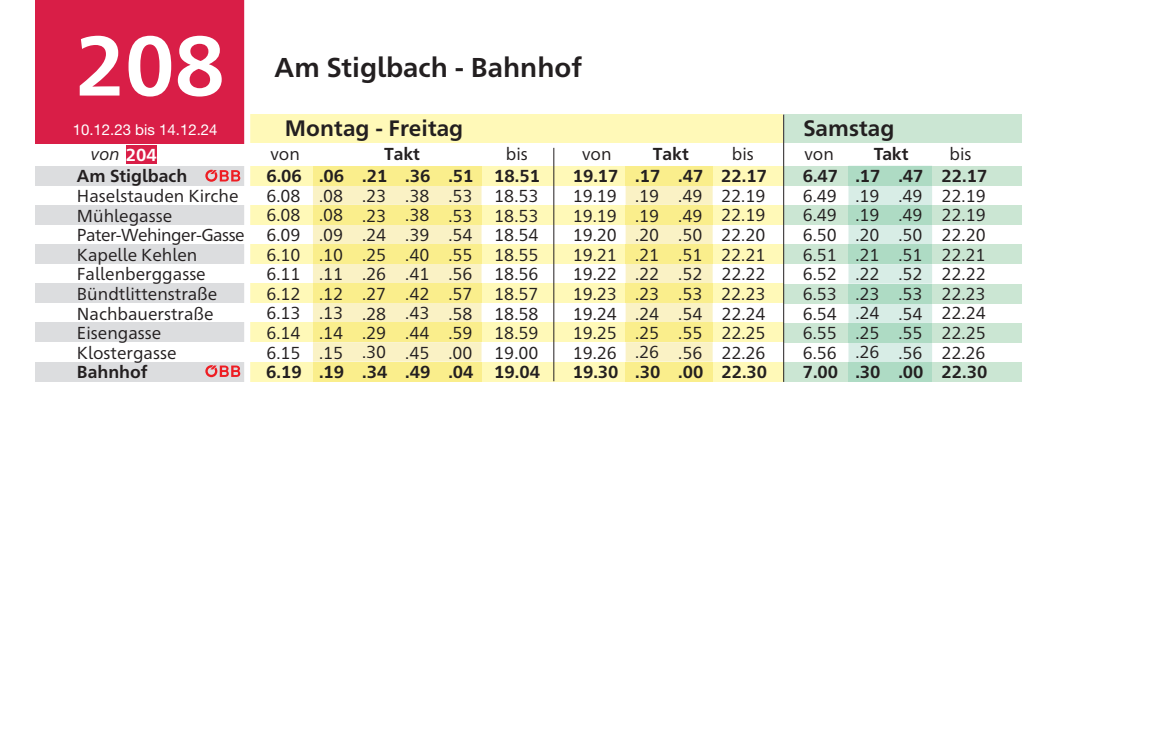
<style>
.page{position:relative;width:1170px;height:745px;background:#fff}
.page>*{position:absolute;margin:0;border:0;box-sizing:border-box;transform-origin:0 0}
.t1{font:700 84.25px "Neue Frutiger 1450 for VV";color:#fff}
.t2{font:700 27.25px "Neue Frutiger 1450 for VV";color:#231f20}
.t3{font:700 22.25px "Neue Frutiger 1450 for VV";letter-spacing:.005em;color:#231f20}
.t4{font:17.25px/19.5px "Neue Frutiger 1450 for VV";color:#231f20;text-align:justify}
.t5{font:700 17.25px/22px "Neue Frutiger 1450 for VV";color:#231f20}
.t6{font:15px "Helvetica Neue LT Pro";color:#fff}
.s1{font-weight:400;font-style:italic}
.s2{color:#fff}
.s3{font-weight:700}
</style>
<div class="page">
<div style="left:249px;top:165px;width:534px;height:20px;background:#fff9b8"></div>
<div style="left:249px;top:205px;width:534px;height:19px;background:#fff9b8"></div>
<div style="left:249px;top:244px;width:534px;height:19px;background:#fff9b8"></div>
<div style="left:249px;top:283px;width:534px;height:20px;background:#fff9b8"></div>
<div style="left:249px;top:322px;width:534px;height:20px;background:#fff9b8"></div>
<div style="left:249px;top:361px;width:534px;height:20px;background:#fff9b8"></div>
<div style="left:35px;top:0;width:210px;height:143px;background:#d91e47"></div>
<div style="left:783px;top:166px;width:238px;height:19px;background:#cbe6d3"></div>
<div style="left:783px;top:205px;width:238px;height:20px;background:#cbe6d3"></div>
<div style="left:783px;top:244px;width:238px;height:20px;background:#cbe6d3"></div>
<div style="left:783px;top:283px;width:238px;height:20px;background:#cbe6d3"></div>
<div style="left:783px;top:323px;width:238px;height:19px;background:#cbe6d3"></div>
<div style="left:783px;top:362px;width:238px;height:19px;background:#cbe6d3"></div>
<div style="left:783px;top:114px;width:238px;height:29px;background:#cbe6d3"></div>
<div style="left:248px;top:114px;width:535px;height:29px;background:#fff9b8"></div>
<div style="left:313px;top:185px;width:168px;height:176px;background:#faf2c5"></div>
<div style="left:313px;top:165px;width:168px;height:20px;background:#faee8c"></div>
<div style="left:313px;top:205px;width:168px;height:19px;background:#faee8c"></div>
<div style="left:313px;top:244px;width:168px;height:19px;background:#faee8c"></div>
<div style="left:313px;top:283px;width:168px;height:20px;background:#faee8c"></div>
<div style="left:313px;top:322px;width:168px;height:20px;background:#faee8c"></div>
<div style="left:313px;top:361px;width:168px;height:20px;background:#faee8c"></div>
<div style="left:625px;top:185px;width:87px;height:176px;background:#faf2c5"></div>
<div style="left:625px;top:165px;width:87px;height:20px;background:#faee8c"></div>
<div style="left:625px;top:205px;width:87px;height:19px;background:#faee8c"></div>
<div style="left:625px;top:244px;width:87px;height:19px;background:#faee8c"></div>
<div style="left:625px;top:283px;width:87px;height:20px;background:#faee8c"></div>
<div style="left:625px;top:322px;width:87px;height:20px;background:#faee8c"></div>
<div style="left:625px;top:361px;width:87px;height:20px;background:#faee8c"></div>
<div style="left:848px;top:165px;width:84px;height:197px;background:#d8ede6"></div>
<div style="left:848px;top:166px;width:84px;height:19px;background:#aedbc4"></div>
<div style="left:848px;top:205px;width:84px;height:20px;background:#aedbc4"></div>
<div style="left:848px;top:244px;width:84px;height:20px;background:#aedbc4"></div>
<div style="left:848px;top:283px;width:84px;height:20px;background:#aedbc4"></div>
<div style="left:848px;top:323px;width:84px;height:19px;background:#aedbc4"></div>
<div style="left:848px;top:362px;width:84px;height:19px;background:#aedbc4"></div>
<div style="left:35px;top:165px;width:213px;height:20px;background:#dcdddf"></div>
<div style="left:35px;top:205px;width:213px;height:19px;background:#dcdddf"></div>
<div style="left:35px;top:244px;width:213px;height:19px;background:#dcdddf"></div>
<div style="left:35px;top:283px;width:213px;height:20px;background:#dcdddf"></div>
<div style="left:35px;top:322px;width:213px;height:20px;background:#dcdddf"></div>
<div style="left:35px;top:361px;width:213px;height:20px;background:#dcdddf"></div>
<hr style="left:783px;top:114px;width:1px;height:267px;background:#231f20">
<div style="left:244px;top:0;width:6px;height:400px;background:#fff"></div>
<hr style="left:553px;top:148px;width:1px;height:233px;background:#231f20">
<svg style="left:205px;top:365px;width:35px;height:12px"></svg>
<svg style="left:205px;top:170px;width:35px;height:12px"></svg>
<div style="left:126px;top:145px;width:31px;height:18px;background:#d91e47"></div>
<p class="t1" style="left:75px;top:5px;width:151px">208</p>
<p class="t2" style="left:274px;top:47px;width:309px">Am Stiglbach - Bahnhof</p>
<p class="t3" style="left:285px;top:112px;width:180px">Montag - Freitag</p>
<p class="t3" style="left:803px;top:112px;width:93px">Samstag</p>
<p class="t4" style="left:270px;top:143px;width:31px">von</p>
<p class="t5" style="left:384px;top:142px;width:38px">Takt</p>
<p class="t4" style="left:506px;top:143px;width:24px">bis</p>
<p class="t4" style="left:582px;top:143px;width:31px">von</p>
<p class="t5" style="left:652px;top:142px;width:38px">Takt</p>
<p class="t4" style="left:731px;top:143px;width:24px">bis</p>
<p class="t4" style="left:804px;top:143px;width:31px">von</p>
<p class="t5" style="left:873px;top:142px;width:36px">Takt</p>
<p class="t4" style="left:949px;top:143px;width:24px">bis</p>
<p class="t6" style="left:73px;top:120px;width:146px">10.12.23 bis 14.12.24</p>
<p class="t5" style="left:77px;top:142px;width:112px;text-indent:14px"><span class="s1">von</span> <span class="s2">204<br></span>Am Stiglbach</p>
<p class="t4" style="left:77px;top:185px;width:169px;text-align:left">Haselstauden Kirche<br>Mühlegasse<br>Pater-Wehinger-Gasse<br>Kapelle Kehlen<br>Fallenberggasse<br>Bündtlittenstraße<br>Nachbauerstraße<br>Eisengasse</p>
<p class="t5" style="left:77px;top:359px;width:72px">Bahnhof</p>
<p class="t4" style="left:319px;top:165px;width:27px"><span class="s3">.06 </span>.08 .08 .09 .10 .11 .12 .13</p>
<p class="t4" style="left:405px;top:165px;width:27px"><span class="s3">.36 </span>.38 .38 .39 .40 .41 .42 .43</p>
<p class="t4" style="left:266px;top:165px;width:37px"><span class="s3">6.06<br></span>6.08<br>6.08<br>6.09<br>6.10<br>6.11<br>6.12<br>6.13</p>
<p class="t4" style="left:941px;top:165px;width:47px"><span class="s3">22.17<br></span>22.19<br>22.19<br>22.20<br>22.21<br>22.22<br>22.23<br>22.24</p>
<p class="t4" style="left:802px;top:165px;width:37px"><span class="s3">6.47<br></span>6.49<br>6.49<br>6.50<br>6.51<br>6.52<br>6.53<br>6.54</p>
<p class="t4" style="left:721px;top:165px;width:47px"><span class="s3">22.17<br></span>22.19<br>22.19<br>22.20<br>22.21<br>22.22<br>22.23<br>22.24</p>
<p class="t4" style="left:362px;top:165px;width:27px"><span class="s3">.21 </span>.23 .23 .24 .25 .26 .27 .28</p>
<p class="t4" style="left:572px;top:165px;width:47px"><span class="s3">19.17<br></span>19.19<br>19.19<br>19.20<br>19.21<br>19.22<br>19.23<br>19.24</p>
<p class="t4" style="left:494px;top:165px;width:47px"><span class="s3">18.51<br></span>18.53<br>18.53<br>18.54<br>18.55<br>18.56<br>18.57<br>18.58</p>
<p class="t4" style="left:855px;top:165px;width:27px"><span class="s3">.17 </span>.19 .19 .20 .21 .22 .23 .24</p>
<p class="t4" style="left:898px;top:165px;width:27px"><span class="s3">.47 </span>.49 .49 .50 .51 .52 .53 .54</p>
<p class="t4" style="left:635px;top:165px;width:27px"><span class="s3">.17 </span>.19 .19 .20 .21 .22 .23 .24</p>
<p class="t4" style="left:678px;top:165px;width:27px"><span class="s3">.47 </span>.49 .49 .50 .51 .52 .53 .54</p>
<p class="t4" style="left:448px;top:165px;width:27px"><span class="s3">.51 </span>.53 .53 .54 .55 .56 .57 .58</p>
<p class="t4" style="left:266px;top:321px;width:36px">6.14</p>
<p class="t4" style="left:941px;top:321px;width:46px">22.25</p>
<p class="t4" style="left:855px;top:321px;width:26px">.25</p>
<p class="t4" style="left:802px;top:321px;width:36px">6.55</p>
<p class="t4" style="left:721px;top:321px;width:46px">22.25</p>
<p class="t4" style="left:319px;top:321px;width:26px">.14</p>
<p class="t4" style="left:572px;top:321px;width:46px">19.25</p>
<p class="t4" style="left:362px;top:321px;width:26px">.29</p>
<p class="t4" style="left:635px;top:321px;width:26px">.25</p>
<p class="t4" style="left:405px;top:321px;width:26px">.44</p>
<p class="t4" style="left:494px;top:321px;width:46px">18.59</p>
<p class="t4" style="left:448px;top:321px;width:26px">.59</p>
<p class="t4" style="left:898px;top:321px;width:26px">.55</p>
<p class="t4" style="left:678px;top:321px;width:26px">.55</p>
<p class="t4" style="left:77px;top:341px;width:101px">Klostergasse</p>
<p class="t4" style="left:448px;top:341px;width:26px">.00</p>
<p class="t4" style="left:266px;top:341px;width:164px">6.15 .15 .30 .45</p>
<p class="t4" style="left:494px;top:341px;width:46px">19.00</p>
<p class="t4" style="left:572px;top:341px;width:194px">19.26 .26 .56 22.26</p>
<p class="t4" style="left:802px;top:341px;width:184px">6.56 .26 .56 22.26</p>
<p class="t5" style="left:319px;top:359px;width:27px">.19</p>
<p class="t5" style="left:266px;top:359px;width:37px">6.19</p>
<p class="t5" style="left:405px;top:359px;width:27px">.49</p>
<p class="t5" style="left:941px;top:359px;width:47px">22.30</p>
<p class="t5" style="left:855px;top:359px;width:27px">.30</p>
<p class="t5" style="left:802px;top:359px;width:37px">7.00</p>
<p class="t5" style="left:898px;top:359px;width:27px">.00</p>
<p class="t5" style="left:721px;top:359px;width:47px">22.30</p>
<p class="t5" style="left:572px;top:359px;width:47px">19.30</p>
<p class="t5" style="left:362px;top:359px;width:27px">.34</p>
<p class="t5" style="left:635px;top:359px;width:27px">.30</p>
<p class="t5" style="left:678px;top:359px;width:27px">.00</p>
<p class="t5" style="left:494px;top:359px;width:47px">19.04</p>
<p class="t5" style="left:448px;top:359px;width:27px">.04</p>
</div>
